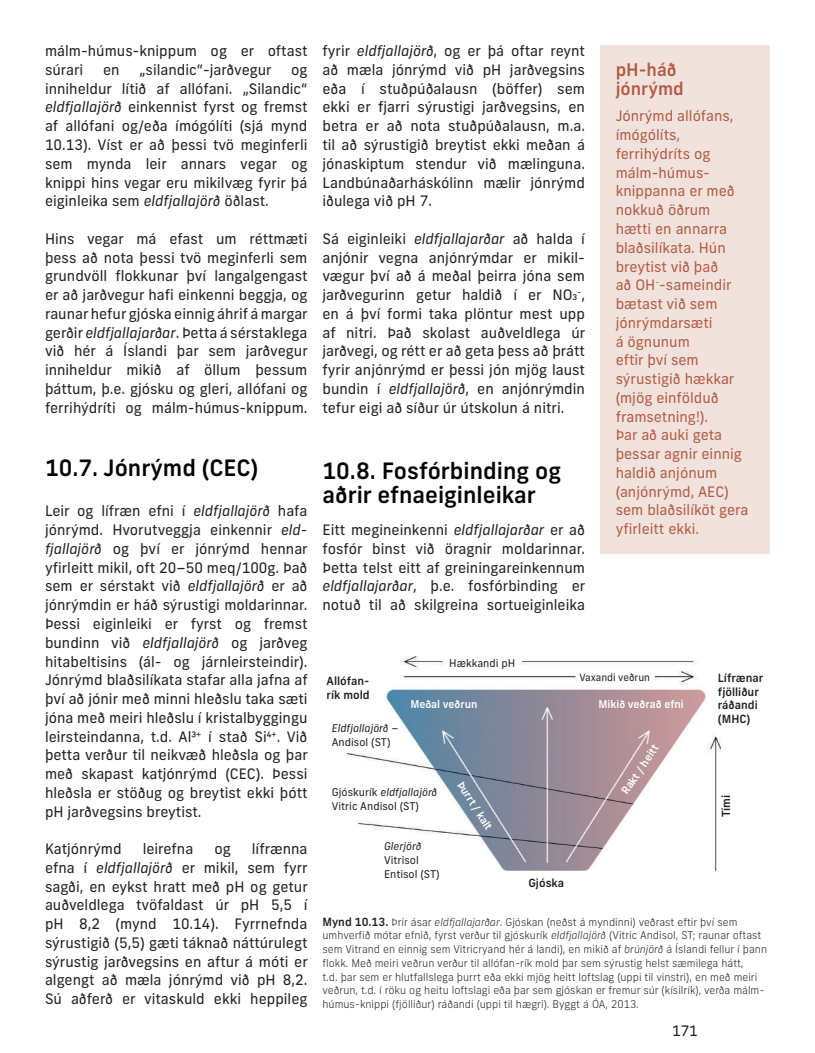
<style>
.page{position:relative;width:815px;height:1053px;background:#fff}
.page>*{position:absolute;margin:0;border:0;box-sizing:border-box;transform-origin:0 0}
.t1{font:500 22.5px/23.8px "New Frank";color:#040503}
.t2{font:500 17.5px/18.8px "New Frank";color:#b35c43}
.t3{font:14.38px/18.8px "New Frank";color:#231f20;text-align:justify}
.t4{font:14.38px/18.8px "New Frank";color:#b35c43}
.t5{font:500 11.25px/13.8px "New Frank";color:#231f20}
.t6{font:300 10.62px/13.8px "New Frank";color:#231f20}
.t7{font:10.62px/13.8px "New Frank";color:#231f20}
.t8{font:500 10.62px "New Frank";color:#fff}
.t9{font:italic 10.62px/13.8px "New Frank";color:#231f20}
.t10{font:10px "New Frank";color:#231f20}
.s1{font-style:italic}
.s2{font-style:normal}
.s3{font-weight:500;font-size:11.25px}
</style>
<div class="page">
<img style="left:347px;top:656px;width:374px;height:214px">
<div style="left:600px;top:45px;width:170px;height:508px;background:#f1e2dd"></div>
<p class="t3" style="left:45px;top:42px;width:264px">málm-húmus-knippum og er oftast súrari</p>
<p class="t3" style="left:103px;top:60px;width:18px">en</p>
<p class="t3" style="left:139px;top:60px;width:134px">„silandic“-jarðvegur</p>
<p class="t3" style="left:45px;top:60px;width:264px;text-indent:246px">og inniheldur lítið af allófani. „Silandic“ <span class="s1">eldfjallajörð</span> einkennist fyrst og fremst af allófani og/eða ímógólíti (sjá mynd 10.13). Víst er að þessi tvö meginferli sem mynda leir annars vegar og knippi hins vegar eru mikilvæg fyrir þá eiginleika sem <span class="s1">eldfjallajörð</span> öðlast.</p>
<p class="t3" style="left:45px;top:229px;width:264px">Hins vegar má efast um réttmæti þess að nota þessi tvö meginferli sem grundvöll flokkunar því langalgengast er að jarðvegur hafi einkenni beggja, og raunar hefur gjóska einnig áhrif á margar gerðir <span class="s1">eldfjallajarðar</span>. Þetta á sérstaklega við hér á Íslandi þar sem jarðvegur inniheldur mikið af öllum þessum þáttum, þ.e. gjósku og gleri, allófani og ferrihýdríti og málm-húmus-knippum.</p>
<h1 class="t1" style="left:45px;top:456px;width:215px">10.7. Jónrýmd (CEC)</h1>
<p class="t3" style="left:45px;top:502px;width:264px">Leir og lífræn efni í <span class="s1">eldfjallajörð</span> hafa jónrýmd. Hvorutveggja einkennir <span class="s1">eld&shy;fjallajörð</span> og því er jónrýmd hennar yfirleitt mikil, oft 20–50 meq/100g. Það sem er sérstakt við <span class="s1">eldfjallajörð</span> er að jónrýmdin er háð sýrustigi moldarinnar.<br>Þessi eiginleiki er fyrst og fremst bundinn við <span class="s1">eldfjallajörð</span> og jarðveg hitabeltisins (ál- og járnleirsteindir).<br>Jónrýmd blaðsilíkata stafar alla jafna af því að jónir með minni hleðslu taka sæti jóna með meiri hleðslu í kristalbyggingu leirsteindanna, t.d. Al3<sup>+</sup> í stað Si4<sup>+</sup>. Við þetta verður til neikvæð hleðsla og þar með skapast katjónrýmd (CEC). Þessi hleðsla er stöðug og breytist ekki þótt pH jarðvegsins breytist.</p>
<p class="t3" style="left:45px;top:839px;width:78px">Katjónrýmd</p>
<p class="t3" style="left:143px;top:839px;width:52px">leirefna</p>
<p class="t3" style="left:214px;top:839px;width:18px">og</p>
<p class="t3" style="left:45px;top:839px;width:264px;text-indent:207px">lífrænna efna í <span class="s1">eldfjallajörð</span> er mikil, sem fyrr sagði, en eykst hratt með pH og getur auðveldlega tvöfaldast úr pH 5,5 í pH 8,2 (mynd 10.14). Fyrrnefnda sýrustigið (5,5) gæti táknað náttúrulegt sýrustig jarðvegsins en aftur á móti er algengt að mæla jónrýmd við pH 8,2.<br>Sú aðferð er vitaskuld ekki heppileg</p>
<p class="t3" style="left:322px;top:42px;width:264px">fyrir <span class="s1">eldfjallajörð</span>, og er þá oftar reynt að mæla jónrýmd við pH jarðvegsins eða í stuðpúðalausn (böffer) sem ekki er fjarri sýrustigi jarðvegsins, en betra er að nota stuðpúðalausn, m.a. til að sýrustigið breytist ekki meðan á jónaskiptum stendur við mælinguna.<br>Landbúnaðarháskólinn mælir jónrýmd iðulega við pH 7.</p>
<p class="t3" style="left:322px;top:229px;width:264px">Sá eiginleiki <span class="s1">eldfjallajarðar</span> að halda í anjónir vegna anjónrýmdar er mikil&shy;vægur því að á meðal þeirra jóna sem jarðvegurinn getur haldið í er NO3<sup>-</sup>, en á því formi taka plöntur mest upp af nitri. Það skolast auðveldlega úr jarðvegi, og rétt er að geta þess að þrátt fyrir anjónrýmd er þessi jón mjög laust bundin í <span class="s1">eldfjallajörð</span>, en anjónrýmdin tefur eigi að síður úr útskolun á nitri.</p>
<h1 class="t1" style="left:322px;top:458px;width:240px">10.8. Fosfórbinding og aðrir efnaeiginleikar</h1>
<p class="t3" style="left:322px;top:520px;width:264px">Eitt megineinkenni <span class="s1">eldfjallajarðar</span> er að fosfór binst við öragnir moldarinnar.<br>Þetta telst eitt af greiningareinkennum <span class="s1">eldfjallajarðar</span>, þ.e. fosfórbinding er notuð til að skilgreina sortueiginleika</p>
<p class="t7" style="left:449px;top:656px;width:67px">Hækkandi pH</p>
<p class="t2" style="left:616px;top:60px;width:70px">pH-háð jónrýmd</p>
<p class="t4" style="left:616px;top:107px;width:134px">Jónrýmd allófans, ímógólíts, ferrihýdríts og málm-húmus&shy;knippanna er með nokkuð öðrum hætti en annarra blaðsilíkata. Hún breytist við það<br>að OH<sup>-</sup>-sameindir bætast við sem jónrýmdarsæti<br>á ögnunum<br>eftir því sem sýrustigið hækkar (mjög einfölduð framsetning!).<br>Þar að auki geta þessar agnir einnig haldið anjónum (anjónrýmd, AEC) sem blaðsilíköt gera yfirleitt ekki.</p>
<p class="t5" style="left:327px;top:673px;width:45px">Allófan&shy;rík mold</p>
<p class="t9" style="left:332px;top:721px;width:68px">Eldfjallajörð <span class="s2">–<br>Andisol (ST)</span></p>
<p class="t8" style="left:410px;top:697px;width:69px">Meðal veðrun</p>
<p class="t7" style="left:332px;top:785px;width:107px">Gjóskurík <span class="s1">eldfjallajörð<br></span>Vitric Andisol (ST)</p>
<p class="t9" style="left:384px;top:839px;width:39px">Glerjörð</p>
<p class="t7" style="left:384px;top:853px;width:57px">Vitrisol<br>Entisol (ST)</p>
<p class="t8" style="left:466px;top:778px;width:56px;rotate:57deg">Þurrt / kalt</p>
<p class="t10" style="left:579px;top:671px;width:72px">Vaxandi veðrun</p>
<p class="t8" style="left:598px;top:697px;width:87px">Mikið veðrað efni</p>
<p class="t8" style="left:618px;top:789px;width:58px;rotate:-56deg">Rakt / heitt</p>
<p class="t5" style="left:528px;top:875px;width:37px">Gjóska</p>
<p class="t5" style="left:718px;top:670px;width:47px">Lífrænar fjölliður ráðandi (MHC)</p>
<p class="t5" style="left:719px;top:817px;width:24px;rotate:-90deg">Tími</p>
<p class="t6" style="left:322px;top:914px;width:446px"><span class="s3">Mynd 10.13.</span> Þrír ásar <span class="s1">eldfjallajarðar</span>. Gjóskan (neðst á myndinni) veðrast eftir því sem umhverfið mótar efnið, fyrst verður til gjóskurík <span class="s1">eldfjallajörð</span> (Vitric Andisol, ST; raunar oftast sem Vitrand en einnig sem Vitricryand hér á landi), en mikið af <span class="s1">brúnjörð</span> á Íslandi fellur í þann flokk. Með meiri veðrun verður til allófan-rík mold þar sem sýrustig helst sæmilega hátt,<br>t.d. þar sem er hlutfallslega þurrt eða ekki mjög heitt loftslag (uppi til vinstri), en með meiri veðrun, t.d. í röku og heitu loftslagi eða þar sem gjóskan er fremur súr (kísilrík), verða málm&shy;húmus-knippi (fjölliður) ráðandi (uppi til hægri). Byggt á ÓA, 2013.</p>
<p class="t3" style="left:672px;top:1021px;width:27px">171</p>
</div>
